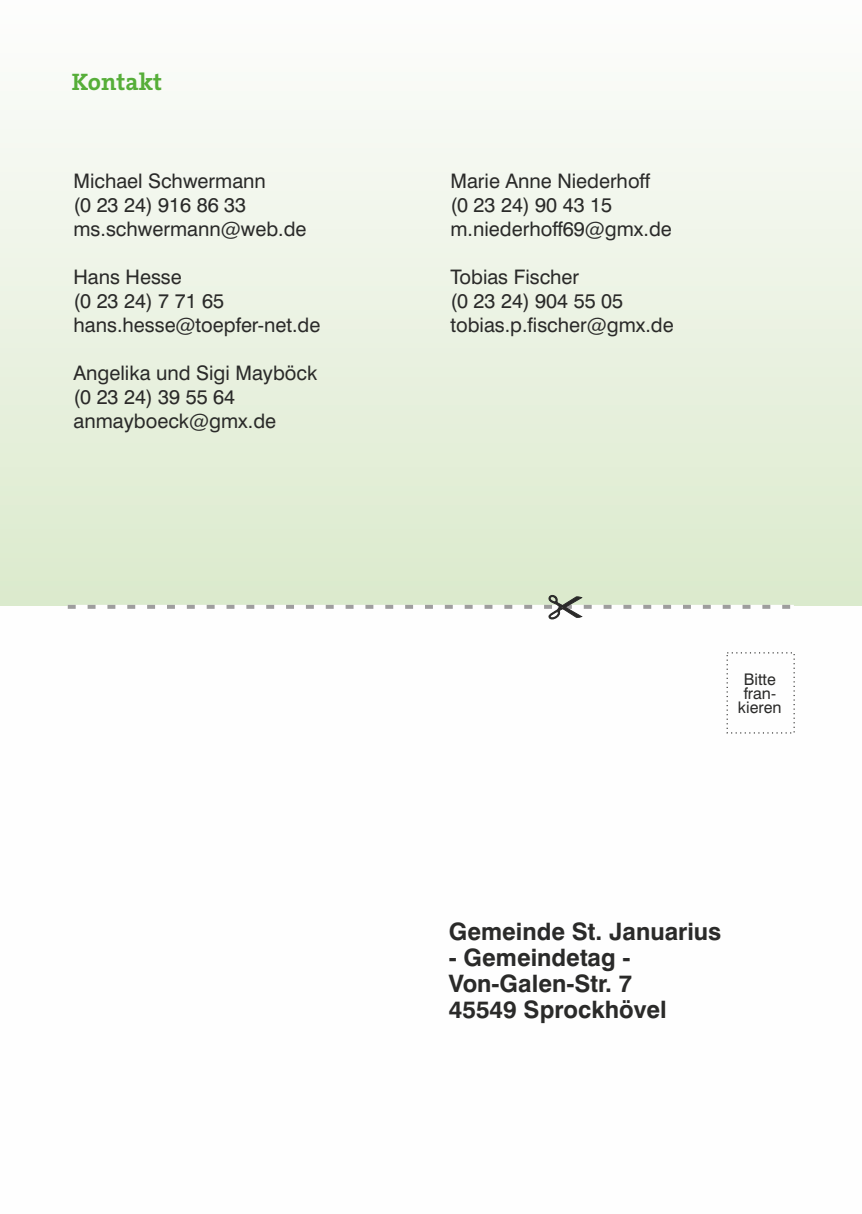
<style>
.page{position:relative;width:862px;height:1214px;background:#fff}
.page>*{position:absolute;margin:0;border:0;box-sizing:border-box;transform-origin:0 0}
.t1{font:700 24px/25.8px "Swiss 721 BT";color:#2a2a29}
.t2{font:700 24px "The Serif";color:#56ae39}
.t3{font:20px/24px "Swiss 721 BT";color:#2a2a29}
.t4{font:16px/14.4px "Swiss 721 BT";color:#2a2a29;text-align:center}
</style>
<div class="page">
<svg style="left:0;top:105px;width:862px;height:501px"></svg>
<svg style="left:68px;top:595px;width:726px;height:24px"></svg>
<p class="t2" style="left:72px;top:72px;width:92px">Kontakt</p>
<p class="t3" style="left:73px;top:171px;width:234px">Michael Schwermann<br>(0 23 24) 916 86 33 ms.schwermann@web.de</p>
<p class="t3" style="left:73px;top:267px;width:248px">Hans Hesse<br>(0 23 24) 7 71 65 hans.hesse@toepfer-net.de</p>
<p class="t3" style="left:73px;top:363px;width:245px">Angelika und Sigi Mayböck (0 23 24) 39 55 64 anmayboeck@gmx.de</p>
<p class="t3" style="left:450px;top:171px;width:223px">Marie Anne Niederhoff (0 23 24) 90 43 15 m.niederhoff69@gmx.de</p>
<p class="t3" style="left:450px;top:267px;width:225px">Tobias Fischer<br>(0 23 24) 904 55 05 tobias.p.fischer@gmx.de</p>
<p class="t4" style="left:738px;top:673px;width:45px">Bitte fran&shy;kieren</p>
<p class="t1" style="left:449px;top:921px;width:274px">Gemeinde St. Januarius</p>
<p class="t1" style="left:449px;top:946px;width:219px">- Gemeindetag -<br>Von-Galen-Str. 7<br>45549 Sprockhövel</p>
</div>
